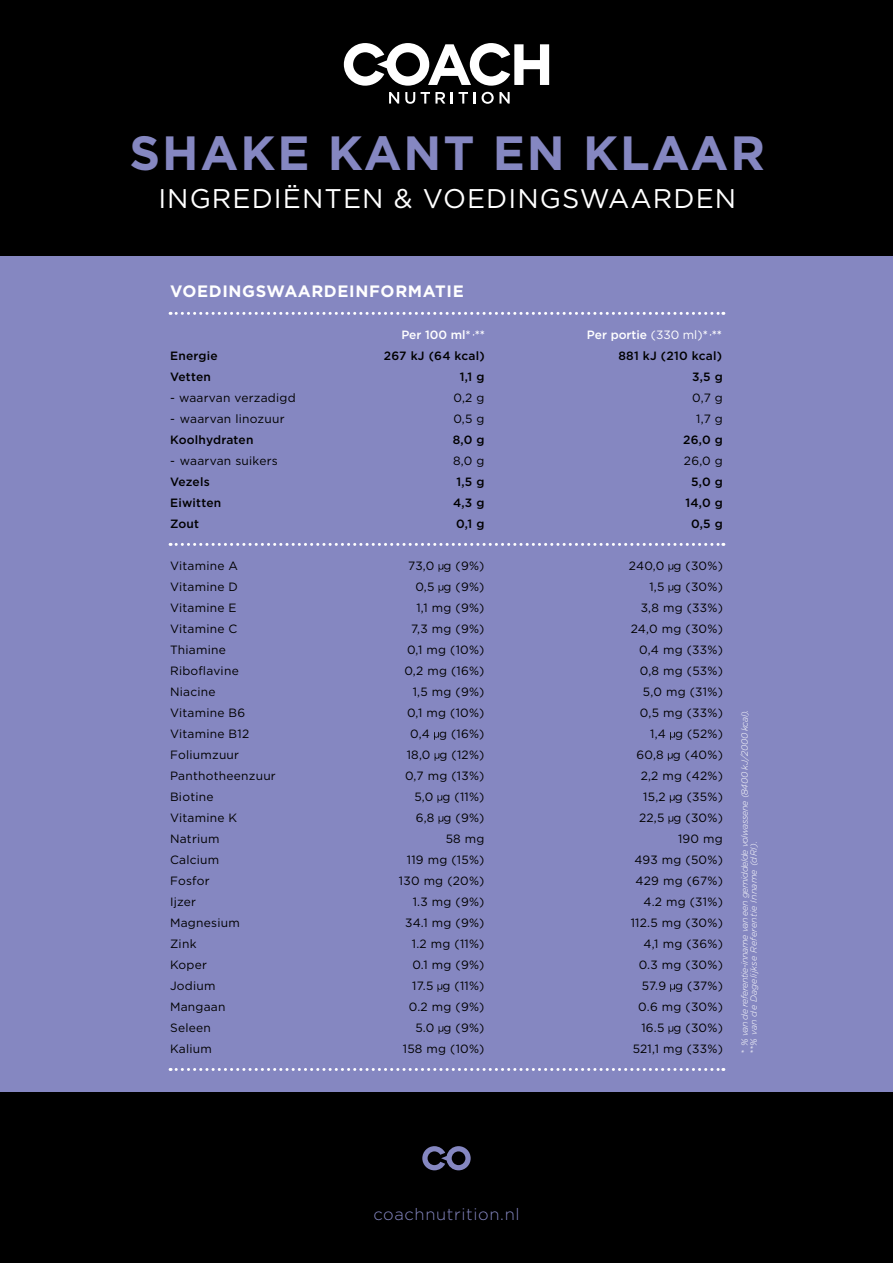
<style>
.page{position:relative;width:893px;height:1263px;background:#fff}
.page>*{position:absolute;margin:0;border:0;box-sizing:border-box;transform-origin:0 0}
.t1{font:700 48px "Gotham";letter-spacing:.04em;color:#8587c1}
.t2{font:27px "Gotham";letter-spacing:.04em;color:#fff}
.SUBKOPJE{font:700 16.5px "Gotham";letter-spacing:.04em;color:#fff}
.t3{font:300 16.5px "Gotham";letter-spacing:.04em;color:#8587c1}
.INGREDIENTEN{font:12px "Gotham";letter-spacing:.02em;color:#000}
.INGREDIENTEN-2{font:500 12px "Gotham";letter-spacing:.02em;color:#000}
.INGREDIENTEN-3{font:500 12px "Gotham";color:#fff}
.INGREDIENTEN-4{font:italic 300 9px "Gotham";letter-spacing:-.04em;color:#fff}
.INGREDIENTEN-5{font:italic 300 9px "Gotham";letter-spacing:.02em;color:#fff}
.s1{font-weight:400}
</style>
<div class="page">
<div style="left:0;top:223px;width:893px;height:888px;background:#8587c1"></div>
<svg style="left:439px;top:564px;width:4px;height:8px"></svg>
<svg style="left:668px;top:564px;width:5px;height:8px"></svg>
<svg style="left:439px;top:585px;width:4px;height:8px"></svg>
<svg style="left:668px;top:585px;width:5px;height:8px"></svg>
<svg style="left:434px;top:732px;width:5px;height:8px"></svg>
<svg style="left:670px;top:732px;width:5px;height:8px"></svg>
<svg style="left:435px;top:753px;width:4px;height:8px"></svg>
<svg style="left:668px;top:753px;width:5px;height:8px"></svg>
<svg style="left:437px;top:795px;width:5px;height:8px"></svg>
<svg style="left:670px;top:795px;width:5px;height:8px"></svg>
<svg style="left:439px;top:816px;width:4px;height:8px"></svg>
<svg style="left:668px;top:816px;width:5px;height:8px"></svg>
<svg style="left:437px;top:984px;width:5px;height:8px"></svg>
<svg style="left:670px;top:984px;width:5px;height:8px"></svg>
<svg style="left:439px;top:1026px;width:4px;height:8px"></svg>
<svg style="left:668px;top:1026px;width:5px;height:8px"></svg>
<div style="left:0;top:1093px;width:893px;height:170px;background:#000"></div>
<div style="left:0;top:0;width:893px;height:255px;background:#000"></div>
<svg style="left:344px;top:43px;width:205px;height:43px"></svg>
<svg style="left:389px;top:92px;width:10px;height:12px"></svg>
<svg style="left:405px;top:92px;width:10px;height:12px"></svg>
<svg style="left:421px;top:92px;width:24px;height:12px"></svg>
<svg style="left:451px;top:92px;width:2px;height:12px"></svg>
<svg style="left:459px;top:92px;width:9px;height:12px"></svg>
<svg style="left:474px;top:92px;width:2px;height:12px"></svg>
<svg style="left:482px;top:92px;width:28px;height:12px"></svg>
<svg style="left:422px;top:1146px;width:49px;height:24px"></svg>
<svg style="left:170px;top:543px;width:554px;height:3px"></svg>
<svg style="left:170px;top:312px;width:554px;height:3px"></svg>
<svg style="left:170px;top:1068px;width:554px;height:3px"></svg>
<p class="t1" style="left:130px;top:124px;width:637px">SHAKE KANT EN KLAAR</p>
<p class="t2" style="left:158px;top:182px;width:579px">INGREDIËNTEN &amp; VOEDINGSWAARDEN</p>
<p class="SUBKOPJE" style="left:170px;top:281px;width:295px">VOEDINGSWAARDEINFORMATIE</p>
<p class="INGREDIENTEN-3" style="left:401px;top:328px;width:85px">Per 100 ml* <sup>,</sup>**</p>
<p class="INGREDIENTEN-3" style="left:587px;top:328px;width:137px">Per portie <span class="s1">(330 ml)</span>* <sup>,</sup>**</p>
<p class="INGREDIENTEN-2" style="left:170px;top:349px;width:49px">Energie</p>
<p class="INGREDIENTEN-2" style="left:384px;top:349px;width:103px">267 kJ (64 kcal)</p>
<p class="INGREDIENTEN-2" style="left:618px;top:349px;width:105px">881 kJ (210 kcal)</p>
<p class="INGREDIENTEN-2" style="left:170px;top:370px;width:42px">Vetten</p>
<p class="INGREDIENTEN-2" style="left:460px;top:370px;width:26px">1,1 g</p>
<p class="INGREDIENTEN-2" style="left:692px;top:370px;width:32px">3,5 g</p>
<p class="INGREDIENTEN" style="left:170px;top:391px;width:127px">- waarvan verzadigd</p>
<p class="INGREDIENTEN" style="left:453px;top:391px;width:32px">0,2 g</p>
<p class="INGREDIENTEN" style="left:692px;top:391px;width:32px">0,7 g</p>
<p class="INGREDIENTEN" style="left:170px;top:412px;width:116px">- waarvan linozuur</p>
<p class="INGREDIENTEN" style="left:453px;top:412px;width:33px">0,5 g</p>
<p class="INGREDIENTEN" style="left:696px;top:412px;width:28px">1,7 g</p>
<p class="INGREDIENTEN-2" style="left:170px;top:433px;width:85px">Koolhydraten</p>
<p class="INGREDIENTEN-2" style="left:453px;top:433px;width:33px">8,0 g</p>
<p class="INGREDIENTEN-2" style="left:683px;top:433px;width:41px">26,0 g</p>
<p class="INGREDIENTEN" style="left:170px;top:454px;width:109px">- waarvan suikers</p>
<p class="INGREDIENTEN" style="left:453px;top:454px;width:33px">8,0 g</p>
<p class="INGREDIENTEN" style="left:684px;top:454px;width:40px">26,0 g</p>
<p class="INGREDIENTEN-2" style="left:170px;top:475px;width:41px">Vezels</p>
<p class="INGREDIENTEN-2" style="left:456px;top:475px;width:30px">1,5 g</p>
<p class="INGREDIENTEN-2" style="left:691px;top:475px;width:33px">5,0 g</p>
<p class="INGREDIENTEN-2" style="left:170px;top:496px;width:53px">Eiwitten</p>
<p class="INGREDIENTEN-2" style="left:453px;top:496px;width:33px">4,3 g</p>
<p class="INGREDIENTEN-2" style="left:685px;top:496px;width:39px">14,0 g</p>
<p class="INGREDIENTEN-2" style="left:170px;top:517px;width:31px">Zout</p>
<p class="INGREDIENTEN-2" style="left:456px;top:517px;width:30px">0,1 g</p>
<p class="INGREDIENTEN-2" style="left:691px;top:517px;width:33px">0,5 g</p>
<p class="INGREDIENTEN" style="left:170px;top:559px;width:70px">Vitamine A</p>
<p class="INGREDIENTEN" style="left:408px;top:559px;width:78px">73,0 g (9%)</p>
<p class="INGREDIENTEN" style="left:629px;top:559px;width:95px">240,0 g (30%)</p>
<p class="INGREDIENTEN" style="left:170px;top:580px;width:69px">Vitamine D</p>
<p class="INGREDIENTEN" style="left:415px;top:580px;width:71px">0,5 g (9%)</p>
<p class="INGREDIENTEN" style="left:649px;top:580px;width:75px">1,5 g (30%)</p>
<p class="INGREDIENTEN" style="left:170px;top:601px;width:68px">Vitamine E</p>
<p class="INGREDIENTEN" style="left:416px;top:601px;width:70px">1,1 mg (9%)</p>
<p class="INGREDIENTEN" style="left:641px;top:601px;width:84px">3,8 mg (33%)</p>
<p class="INGREDIENTEN" style="left:170px;top:622px;width:69px">Vitamine C</p>
<p class="INGREDIENTEN" style="left:411px;top:622px;width:75px">7,3 mg (9%)</p>
<p class="INGREDIENTEN" style="left:631px;top:622px;width:94px">24,0 mg (30%)</p>
<p class="INGREDIENTEN" style="left:170px;top:643px;width:57px">Thiamine</p>
<p class="INGREDIENTEN" style="left:407px;top:643px;width:79px">0,1 mg (10%)</p>
<p class="INGREDIENTEN" style="left:639px;top:643px;width:85px">0,4 mg (33%)</p>
<p class="INGREDIENTEN" style="left:170px;top:664px;width:70px">Riboflavine</p>
<p class="INGREDIENTEN" style="left:404px;top:664px;width:82px">0,2 mg (16%)</p>
<p class="INGREDIENTEN" style="left:640px;top:664px;width:85px">0,8 mg (53%)</p>
<p class="INGREDIENTEN" style="left:170px;top:685px;width:47px">Niacine</p>
<p class="INGREDIENTEN" style="left:413px;top:685px;width:73px">1,5 mg (9%)</p>
<p class="INGREDIENTEN" style="left:643px;top:685px;width:81px">5,0 mg (31%)</p>
<p class="INGREDIENTEN" style="left:170px;top:706px;width:77px">Vitamine B6</p>
<p class="INGREDIENTEN" style="left:407px;top:706px;width:79px">0,1 mg (10%)</p>
<p class="INGREDIENTEN" style="left:640px;top:706px;width:84px">0,5 mg (33%)</p>
<p class="INGREDIENTEN" style="left:170px;top:727px;width:81px">Vitamine B12</p>
<p class="INGREDIENTEN" style="left:410px;top:727px;width:76px">0,4 g (16%)</p>
<p class="INGREDIENTEN" style="left:650px;top:727px;width:74px">1,4 g (52%)</p>
<p class="INGREDIENTEN" style="left:170px;top:748px;width:71px">Foliumzuur</p>
<p class="INGREDIENTEN" style="left:407px;top:748px;width:79px">18,0 g (12%)</p>
<p class="INGREDIENTEN" style="left:636px;top:748px;width:88px">60,8 g (40%)</p>
<p class="INGREDIENTEN" style="left:170px;top:769px;width:107px">Panthotheenzuur</p>
<p class="INGREDIENTEN" style="left:405px;top:769px;width:81px">0,7 mg (13%)</p>
<p class="INGREDIENTEN" style="left:641px;top:769px;width:84px">2,2 mg (42%)</p>
<p class="INGREDIENTEN" style="left:170px;top:790px;width:45px">Biotine</p>
<p class="INGREDIENTEN" style="left:414px;top:790px;width:72px">5,0 g (11%)</p>
<p class="INGREDIENTEN" style="left:643px;top:790px;width:81px">15,2 g (35%)</p>
<p class="INGREDIENTEN" style="left:170px;top:811px;width:69px">Vitamine K</p>
<p class="INGREDIENTEN" style="left:416px;top:811px;width:70px">6,8 g (9%)</p>
<p class="INGREDIENTEN" style="left:639px;top:811px;width:85px">22,5 g (30%)</p>
<p class="INGREDIENTEN" style="left:170px;top:832px;width:51px">Natrium</p>
<p class="INGREDIENTEN" style="left:446px;top:832px;width:40px">58 mg</p>
<p class="INGREDIENTEN" style="left:678px;top:832px;width:46px">190 mg</p>
<p class="INGREDIENTEN" style="left:170px;top:853px;width:51px">Calcium</p>
<p class="INGREDIENTEN" style="left:407px;top:853px;width:79px">119 mg (15%)</p>
<p class="INGREDIENTEN" style="left:634px;top:853px;width:90px">493 mg (50%)</p>
<p class="INGREDIENTEN" style="left:170px;top:874px;width:41px">Fosfor</p>
<p class="INGREDIENTEN" style="left:399px;top:874px;width:87px">130 mg (20%)</p>
<p class="INGREDIENTEN" style="left:636px;top:874px;width:89px">429 mg (67%)</p>
<p class="INGREDIENTEN" style="left:170px;top:895px;width:28px">Ijzer</p>
<p class="INGREDIENTEN" style="left:413px;top:895px;width:73px">1.3 mg (9%)</p>
<p class="INGREDIENTEN" style="left:643px;top:895px;width:81px">4.2 mg (31%)</p>
<p class="INGREDIENTEN" style="left:170px;top:916px;width:71px">Magnesium</p>
<p class="INGREDIENTEN" style="left:405px;top:916px;width:81px">34.1 mg (9%)</p>
<p class="INGREDIENTEN" style="left:631px;top:916px;width:94px">112.5 mg (30%)</p>
<p class="INGREDIENTEN" style="left:170px;top:937px;width:28px">Zink</p>
<p class="INGREDIENTEN" style="left:412px;top:937px;width:74px">1.2 mg (11%)</p>
<p class="INGREDIENTEN" style="left:643px;top:937px;width:81px">4,1 mg (36%)</p>
<p class="INGREDIENTEN" style="left:170px;top:958px;width:38px">Koper</p>
<p class="INGREDIENTEN" style="left:412px;top:958px;width:74px">0.1 mg (9%)</p>
<p class="INGREDIENTEN" style="left:639px;top:958px;width:86px">0.3 mg (30%)</p>
<p class="INGREDIENTEN" style="left:170px;top:979px;width:47px">Jodium</p>
<p class="INGREDIENTEN" style="left:412px;top:979px;width:74px">17.5 g (11%)</p>
<p class="INGREDIENTEN" style="left:642px;top:979px;width:83px">57.9 g (37%)</p>
<p class="INGREDIENTEN" style="left:170px;top:1000px;width:57px">Mangaan</p>
<p class="INGREDIENTEN" style="left:409px;top:1000px;width:77px">0.2 mg (9%)</p>
<p class="INGREDIENTEN" style="left:638px;top:1000px;width:86px">0.6 mg (30%)</p>
<p class="INGREDIENTEN" style="left:170px;top:1021px;width:42px">Seleen</p>
<p class="INGREDIENTEN" style="left:415px;top:1021px;width:71px">5.0 g (9%)</p>
<p class="INGREDIENTEN" style="left:641px;top:1021px;width:83px">16.5 g (30%)</p>
<p class="INGREDIENTEN" style="left:170px;top:1042px;width:43px">Kalium</p>
<p class="INGREDIENTEN" style="left:403px;top:1042px;width:83px">158 mg (10%)</p>
<p class="INGREDIENTEN" style="left:633px;top:1042px;width:92px">521,1 mg (33%)</p>
<p class="INGREDIENTEN-4" style="left:739px;top:1054px;width:346px;rotate:-90deg">* % van de referentie-inname van een gemiddelde volwassene (8400 kJ/2000 kcal).</p>
<p class="INGREDIENTEN-5" style="left:748px;top:1054px;width:215px;rotate:-90deg">**% van de Dagelijkse Referentie Inname (dRI).</p>
<p class="t3" style="left:373px;top:1204px;width:148px">coachnutrition.nl</p>
</div>
